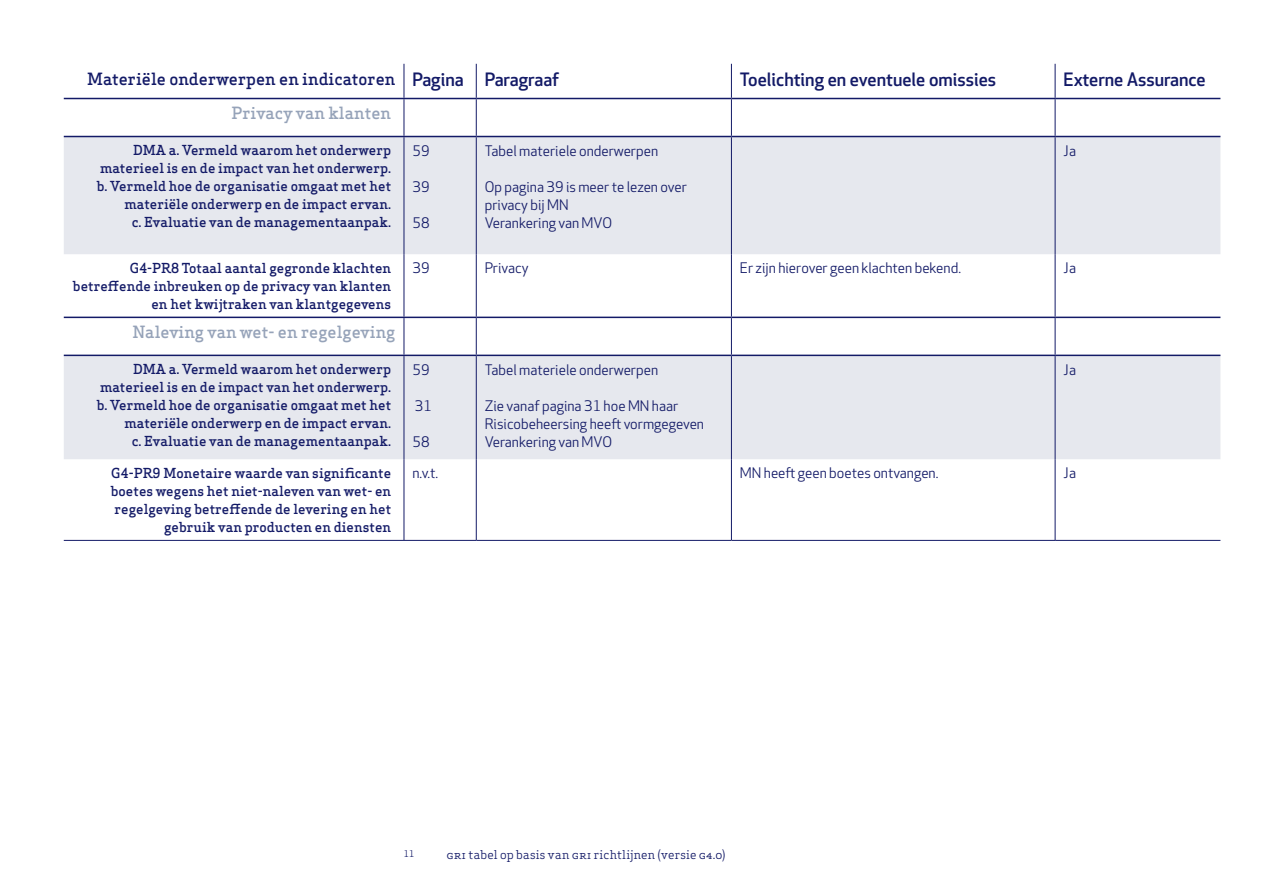
<style>
.page{position:relative;width:1263px;height:893px;background:#fff}
.page>*{position:absolute;margin:0;border:0;box-sizing:border-box;transform-origin:0 0}
.t1{font:500 18px "Apex New";color:#131a67}
.t2{font:500 16.5px "Apex Serif";color:#131a67}
.t3{font:500 16.5px "Apex Serif";color:#96a3b9}
.t4{font:14.25px/18px "Apex New";color:#131a67}
.t5{font:500 13.5px/18px "Apex Serif";color:#131a67;text-align:right}
.t6{font:12px "Apex Serif";letter-spacing:.015em;color:#131a67}
.t7{font:9px "Apex Serif";color:#131a67}
.s1{font-family:"Apex New";font-size:18px}
</style>
<div class="page">
<svg style="left:64px;top:99px;width:1156px;height:441px"></svg>
<svg style="left:64px;top:137px;width:1156px;height:322px;fill:#e6e8ee"></svg>
<hr style="left:404px;top:64px;width:1px;height:34px;background:#131a67">
<hr style="left:404px;top:254px;width:1px;height:63px;background:#131a67">
<hr style="left:404px;top:318px;width:1px;height:37px;background:#131a67">
<hr style="left:404px;top:356px;width:1px;height:103px;background:#131a67">
<hr style="left:404px;top:459px;width:1px;height:81px;background:#131a67">
<hr style="left:476px;top:64px;width:1px;height:34px;background:#131a67">
<hr style="left:731px;top:64px;width:1px;height:34px;background:#131a67">
<hr style="left:1055px;top:64px;width:1px;height:34px;background:#131a67">
<hr style="left:476px;top:254px;width:1px;height:63px;background:#131a67">
<hr style="left:731px;top:254px;width:1px;height:63px;background:#131a67">
<hr style="left:1055px;top:254px;width:1px;height:63px;background:#131a67">
<hr style="left:476px;top:318px;width:1px;height:37px;background:#131a67">
<hr style="left:731px;top:318px;width:1px;height:37px;background:#131a67">
<hr style="left:1055px;top:318px;width:1px;height:37px;background:#131a67">
<hr style="left:476px;top:356px;width:1px;height:103px;background:#131a67">
<hr style="left:731px;top:356px;width:1px;height:103px;background:#131a67">
<hr style="left:1055px;top:356px;width:1px;height:103px;background:#131a67">
<hr style="left:476px;top:459px;width:1px;height:81px;background:#131a67">
<hr style="left:731px;top:459px;width:1px;height:81px;background:#131a67">
<hr style="left:1055px;top:459px;width:1px;height:81px;background:#131a67">
<hr style="left:404px;top:137px;width:1px;height:117px;background:#131a67">
<hr style="left:476px;top:137px;width:1px;height:117px;background:#131a67">
<hr style="left:731px;top:137px;width:1px;height:117px;background:#131a67">
<hr style="left:1055px;top:137px;width:1px;height:117px;background:#131a67">
<hr style="left:64px;top:317px;width:340px;height:1px;background:#131a67">
<hr style="left:404px;top:317px;width:72px;height:1px;background:#131a67">
<hr style="left:476px;top:317px;width:255px;height:1px;background:#131a67">
<hr style="left:731px;top:317px;width:324px;height:1px;background:#131a67">
<hr style="left:1055px;top:317px;width:165px;height:1px;background:#131a67">
<hr style="left:64px;top:355px;width:340px;height:1px;background:#131a67">
<hr style="left:404px;top:355px;width:72px;height:1px;background:#131a67">
<hr style="left:476px;top:355px;width:255px;height:1px;background:#131a67">
<hr style="left:731px;top:355px;width:324px;height:1px;background:#131a67">
<hr style="left:1055px;top:355px;width:165px;height:1px;background:#131a67">
<hr style="left:64px;top:98px;width:340px;height:1px;background:#131a67">
<hr style="left:404px;top:98px;width:72px;height:1px;background:#131a67">
<hr style="left:476px;top:98px;width:255px;height:1px;background:#131a67">
<hr style="left:731px;top:98px;width:324px;height:1px;background:#131a67">
<hr style="left:1055px;top:98px;width:165px;height:1px;background:#131a67">
<hr style="left:404px;top:99px;width:1px;height:37px;background:#131a67">
<hr style="left:476px;top:99px;width:1px;height:37px;background:#131a67">
<hr style="left:731px;top:99px;width:1px;height:37px;background:#131a67">
<hr style="left:1055px;top:99px;width:1px;height:37px;background:#131a67">
<hr style="left:64px;top:136px;width:340px;height:1px;background:#131a67">
<hr style="left:404px;top:136px;width:72px;height:1px;background:#131a67">
<hr style="left:476px;top:136px;width:255px;height:1px;background:#131a67">
<hr style="left:731px;top:136px;width:324px;height:1px;background:#131a67">
<hr style="left:1055px;top:136px;width:165px;height:1px;background:#131a67">
<hr style="left:64px;top:540px;width:340px;height:1px;background:#131a67">
<hr style="left:404px;top:540px;width:72px;height:1px;background:#131a67">
<hr style="left:476px;top:540px;width:255px;height:1px;background:#131a67">
<hr style="left:731px;top:540px;width:324px;height:1px;background:#131a67">
<hr style="left:1055px;top:540px;width:165px;height:1px;background:#131a67">
<p class="t2" style="left:87px;top:68px;width:474px">Materiële onderwerpen en indicatoren <span class="s1">Pagina Paragraaf</span></p>
<h1 class="t1" style="left:740px;top:67px;width:258px">Toelichting en eventuele omissies</h1>
<h1 class="t1" style="left:1063px;top:67px;width:144px">Externe Assurance</h1>
<p class="t3" style="left:231px;top:103px;width:161px">Privacy van klanten</p>
<p class="t5" style="left:97px;top:141px;width:296px">DMA a. Vermeld waarom het onderwerp materieel is en de impact van het onderwerp. b. Vermeld hoe de organisatie omgaat met het materiële onderwerp en de impact ervan.<br>c. Evaluatie van de managementaanpak.</p>
<p class="t4" style="left:412px;top:142px;width:19px">59</p>
<p class="t4" style="left:1063px;top:142px;width:14px">Ja</p>
<p class="t4" style="left:485px;top:142px;width:175px">Tabel materiele onderwerpen</p>
<p class="t4" style="left:485px;top:178px;width:204px">Op pagina 39 is meer te lezen over privacy bij MN<br>Verankering van MVO</p>
<p class="t4" style="left:412px;top:178px;width:19px">39</p>
<p class="t4" style="left:412px;top:214px;width:19px">58</p>
<p class="t5" style="left:73px;top:259px;width:320px">G4-PR8 Totaal aantal gegronde klachten betreffende inbreuken op de privacy van klanten en het kwijtraken van klantgegevens</p>
<p class="t4" style="left:412px;top:259px;width:19px">39</p>
<p class="t4" style="left:485px;top:259px;width:45px">Privacy</p>
<p class="t4" style="left:740px;top:259px;width:223px">Er zijn hierover geen klachten bekend.</p>
<p class="t4" style="left:1063px;top:259px;width:14px">Ja</p>
<p class="t3" style="left:132px;top:322px;width:265px">Naleving van wet- en regelgeving</p>
<p class="t5" style="left:97px;top:360px;width:296px">DMA a. Vermeld waarom het onderwerp materieel is en de impact van het onderwerp. b. Vermeld hoe de organisatie omgaat met het materiële onderwerp en de impact ervan.<br>c. Evaluatie van de managementaanpak.</p>
<p class="t4" style="left:412px;top:360px;width:19px">59</p>
<p class="t4" style="left:1063px;top:360px;width:14px">Ja</p>
<p class="t4" style="left:485px;top:360px;width:175px">Tabel materiele onderwerpen</p>
<p class="t4" style="left:485px;top:396px;width:221px">Zie vanaf pagina 31 hoe MN haar<br>Risicobeheersing heeft vormgegeven<br>Verankering van MVO</p>
<p class="t4" style="left:415px;top:396px;width:19px">31</p>
<p class="t4" style="left:412px;top:432px;width:19px">58</p>
<p class="t5" style="left:111px;top:464px;width:282px">G4-PR9 Monetaire waarde van significante boetes wegens het niet-naleven van wet- en regelgeving betreffende de levering en het gebruik van producten en diensten</p>
<p class="t4" style="left:412px;top:464px;width:27px">n.v.t.</p>
<p class="t4" style="left:740px;top:464px;width:200px">MN heeft geen boetes ontvangen.</p>
<p class="t4" style="left:1063px;top:464px;width:14px">Ja</p>
<p class="t7" style="left:404px;top:848px;width:12px">11</p>
<p class="t6" style="left:446px;top:847px;width:281px">gri tabel op basis van gri richtlijnen (versie g4.0)</p>
</div>
